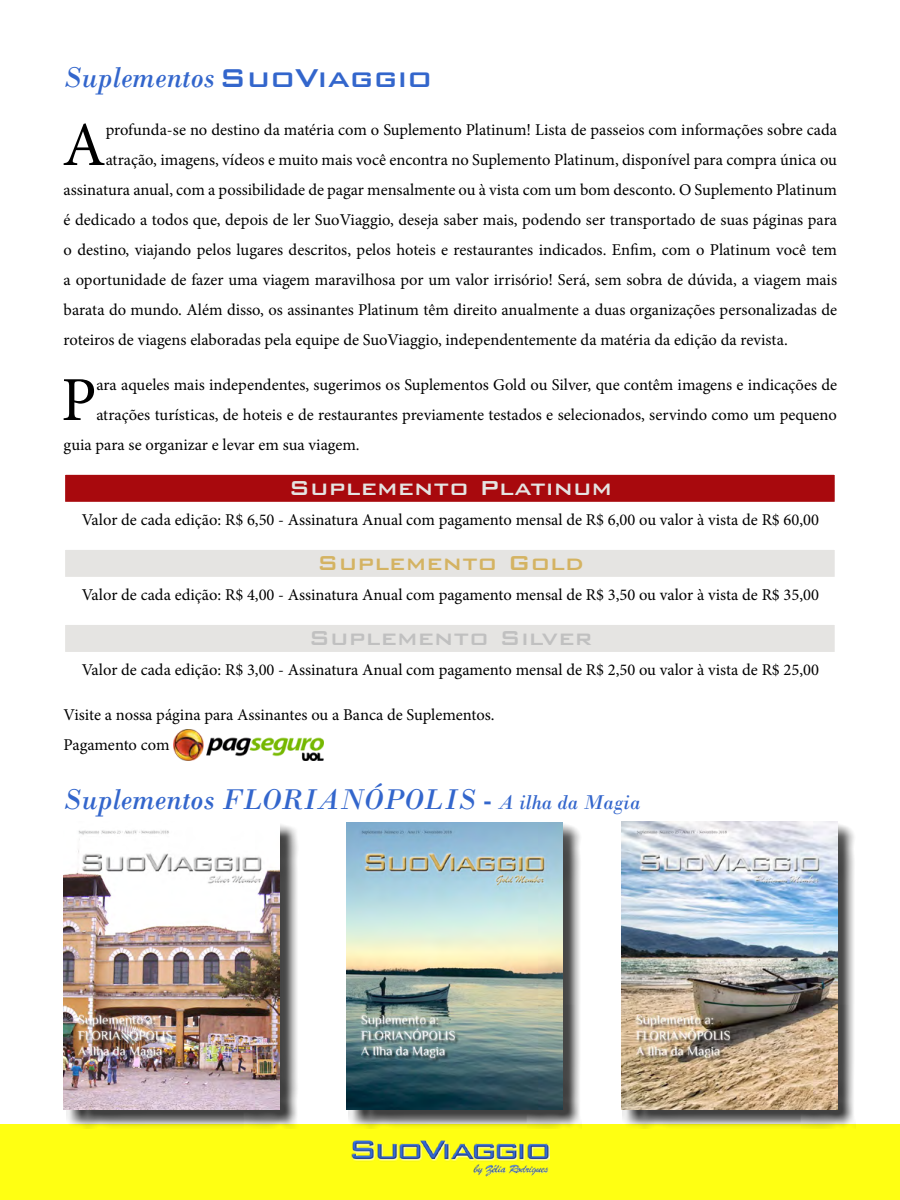
<style>
.page{position:relative;width:900px;height:1200px;background:#fff}
.page>*{position:absolute;margin:0;border:0;box-sizing:border-box;transform-origin:0 0}
.t1{font:62.7px "Minion Pro";color:#000}
.t2{font:italic 30px "Bodoni";color:#36c}
.t3{font:500 27px "Bank Gothic BT";color:#e5e4e2}
.t4{font:500 27px "Bank Gothic BT";color:#c0c0c0}
.t5{font:500 27px "Bank Gothic BT";color:#d4b362}
.t6{font:16.5px/30px "Minion Pro";color:#000}
.s1{font-family:"Bank Gothic BT";font-weight:500;font-style:normal;font-size:34.5px}
.s2{font-size:21px}
</style>
<div class="page">
<div style="left:0;top:1124px;width:900px;height:76px;background:#ffff12"></div>
<img style="left:351px;top:1140px;width:199px;height:37px">
<div style="left:64px;top:623px;width:772px;height:30px;background:#e5e4e2;border:2px solid #fff"></div>
<div style="left:64px;top:548px;width:772px;height:30px;background:#e5e4e2;border:2px solid #fff"></div>
<div style="left:64px;top:473px;width:772px;height:30px;background:#a8090d;border:2px solid #fff"></div>
<img style="left:173px;top:730px;width:150px;height:31px">
<div style="left:348px;top:824px;width:234px;height:305px;background:#000;opacity:.75"></div>
<img style="left:346px;top:822px;width:216px;height:288px">
<div style="left:623px;top:823px;width:233px;height:306px;background:#000;opacity:.75"></div>
<img style="left:621px;top:821px;width:216px;height:288px">
<div style="left:66px;top:824px;width:233px;height:305px;background:#000;opacity:.75"></div>
<img style="left:64px;top:824px;width:216px;height:286px">
<h2 class="t2" style="left:64px;top:59px;width:370px">Suplementos<span class="s1">SuoViaggio</span></h2>
<h1 class="t1" style="left:62px;top:103px;width:45px">A</h1>
<p class="t6" style="left:106px;top:115px;width:733px">profunda-se no destino da matéria com o Suplemento Platinum! Lista de passeios com informações sobre cada</p>
<p class="t6" style="left:106px;top:145px;width:733px">atração, imagens, vídeos e muito mais você encontra no Suplemento Platinum, disponível para compra única ou</p>
<p class="t6" style="left:64px;top:175px;width:775px">assinatura anual, com a possibilidade de pagar mensalmente ou à vista com um bom desconto. O Suplemento Platinum</p>
<p class="t6" style="left:64px;top:205px;width:775px">é dedicado a todos que, depois de ler SuoViaggio, deseja saber mais, podendo ser transportado de suas páginas para</p>
<p class="t6" style="left:64px;top:235px;width:775px">o destino, viajando pelos lugares descritos, pelos hoteis e restaurantes indicados. Enfim, com o Platinum você tem</p>
<p class="t6" style="left:64px;top:265px;width:775px">a oportunidade de fazer uma viagem maravilhosa por um valor irrisório! Será, sem sobra de dúvida, a viagem mais</p>
<p class="t6" style="left:64px;top:295px;width:775px">barata do mundo. Além disso, os assinantes Platinum têm direito anualmente a duas organizações personalizadas de</p>
<p class="t6" style="left:64px;top:325px;width:726px">roteiros de viagens elaboradas pela equipe de SuoViaggio, independentemente da matéria da edição da revista.</p>
<h1 class="t1" style="left:61px;top:358px;width:37px">P</h1>
<p class="t6" style="left:96px;top:370px;width:742px">ara aqueles mais independentes, sugerimos os Suplementos Gold ou Silver, que contêm imagens e indicações de</p>
<p class="t6" style="left:96px;top:400px;width:742px">atrações turísticas, de hoteis e de restaurantes previamente testados e selecionados, servindo como um pequeno</p>
<p class="t6" style="left:64px;top:430px;width:298px">guia para se organizar e levar em sua viagem.</p>
<h3 class="t3" style="left:288px;top:473px;width:325px">Suplemento Platinum</h3>
<p class="t6" style="left:82px;top:505px;width:739px">Valor de cada edição: R$ 6,50 - Assinatura Anual com pagamento mensal de R$ 6,00 ou valor à vista de R$ 60,00</p>
<h3 class="t5" style="left:317px;top:548px;width:268px">Suplemento Gold</h3>
<p class="t6" style="left:82px;top:580px;width:739px">Valor de cada edição: R$ 4,00 - Assinatura Anual com pagamento mensal de R$ 3,50 ou valor à vista de R$ 35,00</p>
<h3 class="t4" style="left:308px;top:623px;width:285px">Suplemento Silver</h3>
<p class="t6" style="left:82px;top:655px;width:739px">Valor de cada edição: R$ 3,00 - Assinatura Anual com pagamento mensal de R$ 2,50 ou valor à vista de R$ 25,00</p>
<p class="t6" style="left:64px;top:700px;width:433px">Visite a nossa página para Assinantes ou a Banca de Suplementos.<br>Pagamento com</p>
<h2 class="t2" style="left:64px;top:781px;width:578px">Suplementos FLORIANÓPOLIS - <span class="s2">A ilha da Magia</span></h2>
</div>
